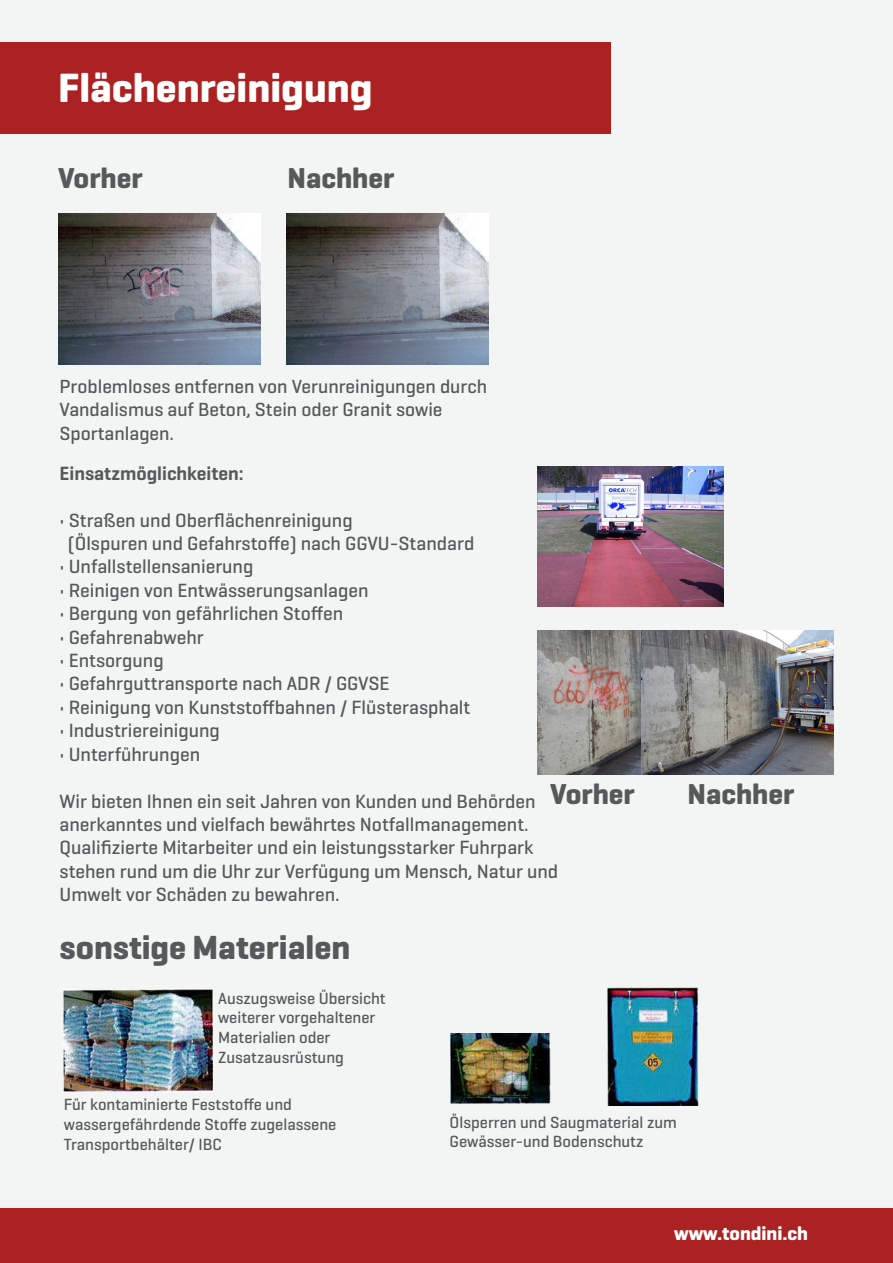
<style>
.page{position:relative;width:893px;height:1263px;background:#f3f4f4}
.page>*{position:absolute;margin:0;border:0;box-sizing:border-box;transform-origin:0 0}
.t1{font:700 41.7px "Geogrotesque";color:#fff}
.t2{font:700 34.05px "Geogrotesque";color:#57585a}
.t3{font:700 29.25px "Geogrotesque";color:#57585a}
.t4{font:500 19.5px/23.4px "Geogrotesque";color:#57585a}
.t5{font:600 19.5px "Geogrotesque";color:#57585a}
.t6{font:700 19.5px "Geogrotesque";color:#fff}
.t7{font:500 19.35px/23.2px "Geogrotesque";color:#57585a}
.t8{font:500 16.5px/19.8px "Geogrotesque";color:#57585a}
</style>
<div class="page">
<div style="left:0;top:1209px;width:893px;height:54px;background:#ac2222"></div>
<div style="left:0;top:42px;width:611px;height:92px;background:#ac2222"></div>
<img style="left:63px;top:988px;width:150px;height:104px">
<img style="left:608px;top:987px;width:90px;height:118px">
<img style="left:451px;top:1033px;width:99px;height:71px">
<img style="left:58px;top:213px;width:202px;height:152px">
<img style="left:287px;top:213px;width:202px;height:152px">
<img style="left:537px;top:466px;width:187px;height:140px">
<img style="left:537px;top:630px;width:105px;height:144px">
<img style="left:642px;top:630px;width:191px;height:144px">
<h1 class="t1" style="left:58px;top:62px;width:316px">Flächenreinigung</h1>
<h3 class="t3" style="left:58px;top:160px;width:86px">Vorher</h3>
<h3 class="t3" style="left:288px;top:160px;width:108px">Nachher</h3>
<p class="t7" style="left:60px;top:374px;width:429px">Problemloses entfernen von Verunreinigungen durch<br>Vandalismus auf Beton, Stein oder Granit sowie<br>Sportanlagen.</p>
<p class="t5" style="left:60px;top:461px;width:186px">Einsatzmöglichkeiten:</p>
<p class="t4" style="left:68px;top:508px;width:408px;text-indent:-8px">• Straßen und Oberflächenreinigung<br>(Ölspuren und Gefahrstoffe) nach GGVU-Standard</p>
<p class="t4" style="left:60px;top:555px;width:195px">• Unfallstellensanierung</p>
<p class="t4" style="left:60px;top:578px;width:311px">• Reinigen von Entwässerungsanlagen</p>
<p class="t4" style="left:60px;top:601px;width:285px">• Bergung von gefährlichen Stoffen</p>
<p class="t4" style="left:60px;top:625px;width:146px">• Gefahrenabwehr</p>
<p class="t4" style="left:60px;top:648px;width:106px">• Entsorgung</p>
<p class="t4" style="left:60px;top:672px;width:332px">• Gefahrguttransporte nach ADR / GGVSE</p>
<p class="t4" style="left:60px;top:695px;width:412px">• Reinigung von Kunststoffbahnen / Flüsterasphalt</p>
<p class="t4" style="left:60px;top:718px;width:162px">• Industriereinigung</p>
<p class="t4" style="left:60px;top:742px;width:142px">• Unterführungen</p>
<p class="t4" style="left:60px;top:789px;width:500px">Wir bieten Ihnen ein seit Jahren von Kunden und Behörden anerkanntes und vielfach bewährtes Notfallmanagement.<br>Qualifizierte Mitarbeiter und ein leistungsstarker Fuhrpark stehen rund um die Uhr zur Verfügung um Mensch, Natur und Umwelt vor Schäden zu bewahren.</p>
<h3 class="t3" style="left:550px;top:776px;width:86px">Vorher</h3>
<h3 class="t3" style="left:688px;top:776px;width:108px">Nachher</h3>
<h2 class="t2" style="left:60px;top:926px;width:292px">sonstige Materialen</h2>
<p class="t8" style="left:218px;top:988px;width:169px">Auszugsweise Übersicht weiterer vorgehaltener<br>Materialien oder<br>Zusatzausrüstung</p>
<p class="t8" style="left:64px;top:1094px;width:274px">Für kontaminierte Feststoffe und wassergefährdende Stoffe zugelassene<br>Transportbehälter/ IBC</p>
<p class="t8" style="left:450px;top:1112px;width:229px">Ölsperren und Saugmaterial zum<br>Gewässer-und Bodenschutz</p>
<p class="t6" style="left:674px;top:1221px;width:135px">www.tondini.ch</p>
</div>
